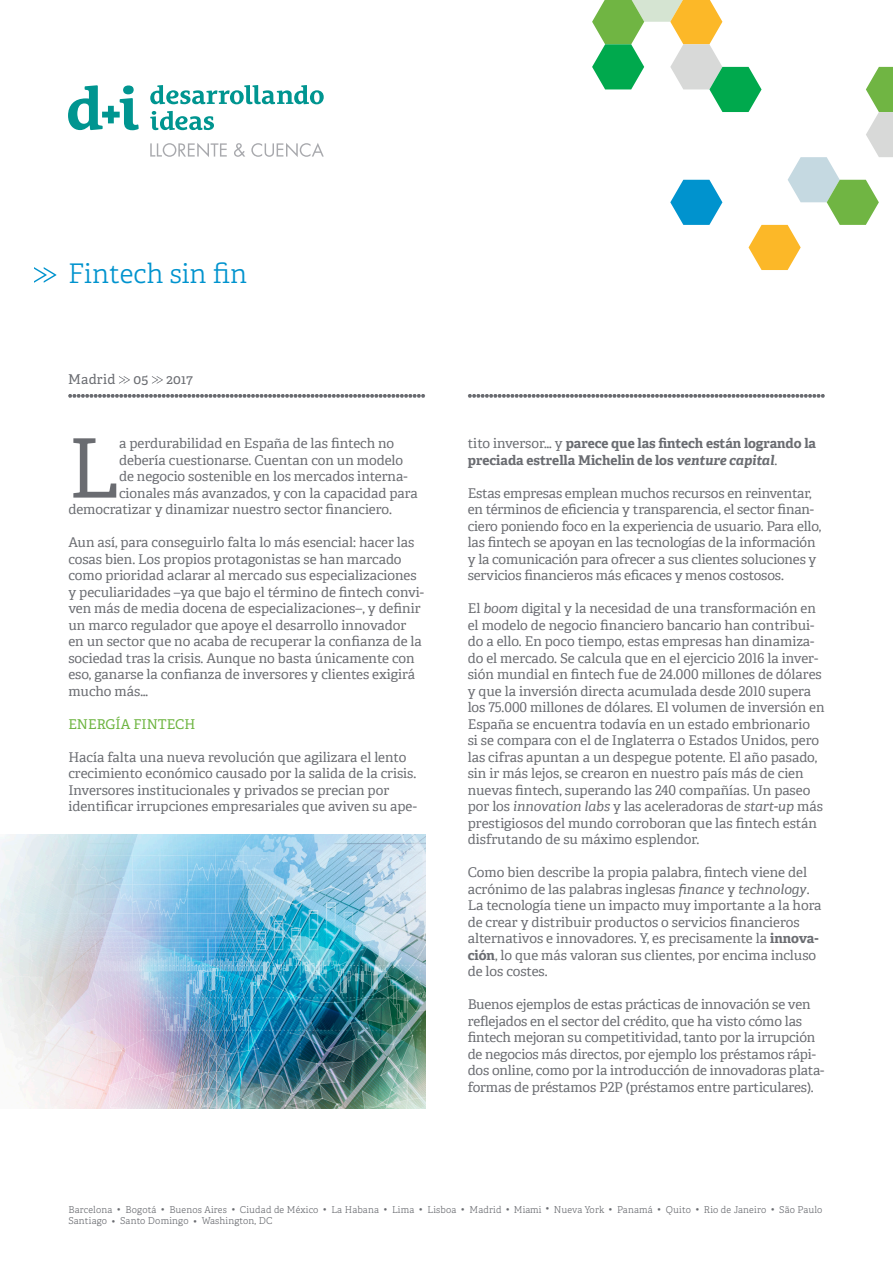
<style>
.page{position:relative;width:893px;height:1263px;background:#fff}
.page>*{position:absolute;margin:0;border:0;box-sizing:border-box;transform-origin:0 0}
.Texto_de_corrido___C{font:81.9px "Adelle";color:#6a6c71}
.Título_del_artículo{font:300 27px "Adelle";color:#0093ce}
.texto_corrido{font:13.5px/16.5px "Adelle";letter-spacing:-.005em;color:#6a6c71}
.Texto_de_corrido___C-2{font:13.5px "Adelle";color:#6a6c71}
.texto_corrido-2{font:700 13.5px/16.5px "Adelle";letter-spacing:-.005em;color:#6a6c71}
.Subtítulo{font:13.5px "Adelle";color:#6cb43f}
.Ciudad_y_fecha{font:13.5px "Adelle";letter-spacing:.02em;color:#6a6c71}
.t1{font:300 9.45px/11.4px "Adelle";letter-spacing:.02em;color:#6a6c71}
.s1{font-weight:400}
.s2{font-style:italic}
.s3{font-weight:700}
</style>
<div class="page">
<img style="left:0;top:834px;width:425px;height:274px">
<svg style="left:34px;top:267px;width:22px;height:16px"></svg>
<svg style="left:119px;top:376px;width:11px;height:8px"></svg>
<svg style="left:152px;top:376px;width:11px;height:8px"></svg>
<svg style="left:68px;top:394px;width:357px;height:4px"></svg>
<svg style="left:468px;top:394px;width:357px;height:4px"></svg>
<svg style="left:592px;top:0;width:301px;height:270px"></svg>
<svg style="left:68px;top:85px;width:71px;height:45px"></svg>
<svg style="left:150px;top:85px;width:174px;height:19px"></svg>
<svg style="left:150px;top:111px;width:64px;height:19px"></svg>
<svg style="left:150px;top:143px;width:174px;height:14px"></svg>
<p class="Título_del_artículo" style="left:68px;top:254px;width:181px">Fintech sin fin</p>
<p class="Ciudad_y_fecha" style="left:68px;top:369px;width:49px">Madrid</p>
<p class="Ciudad_y_fecha" style="left:134px;top:369px;width:16px">05</p>
<p class="Ciudad_y_fecha" style="left:167px;top:369px;width:28px">2017</p>
<p class="Texto_de_corrido___C" style="left:68px;top:409px;width:52px">L</p>
<p class="Texto_de_corrido___C-2" style="left:119px;top:433px;width:277px">a perdurabilidad en España de las fintech no</p>
<p class="Texto_de_corrido___C-2" style="left:119px;top:450px;width:286px">debería cuestionarse. Cuentan con un modelo</p>
<p class="Texto_de_corrido___C-2" style="left:119px;top:466px;width:290px">de negocio sostenible en los mercados interna-</p>
<p class="Texto_de_corrido___C-2" style="left:119px;top:483px;width:300px">cionales más avanzados, y con la capacidad para</p>
<p class="Texto_de_corrido___C-2" style="left:68px;top:499px;width:325px">democratizar y dinamizar nuestro sector financiero.</p>
<p class="texto_corrido" style="left:68px;top:533px;width:357px">Aun así, para conseguirlo falta lo más esencial: hacer las cosas bien. Los propios protagonistas se han marcado como prioridad aclarar al mercado sus especializaciones y peculiaridades –ya que bajo el término de fintech convi&shy;ven más de media docena de especializaciones–, y definir un marco regulador que apoye el desarrollo innovador en un sector que no acaba de recuperar la confianza de la sociedad tras la crisis. Aunque no basta únicamente con eso, ganarse la confianza de inversores y clientes exigirá mucho más…</p>
<p class="Subtítulo" style="left:68px;top:714px;width:128px">ENERGÍA FINTECH</p>
<p class="texto_corrido" style="left:68px;top:748px;width:350px">Hacía falta una nueva revolución que agilizara el lento crecimiento económico causado por la salida de la crisis.<br>Inversores institucionales y privados se precian por identificar irrupciones empresariales que aviven su ape-</p>
<p class="texto_corrido-2" style="left:468px;top:434px;width:350px"><span class="s1">tito inversor… y</span> parece que las fintech están logrando la preciada estrella Michelin de los <span class="s2">venture capital</span><span class="s1">.</span></p>
<p class="texto_corrido" style="left:468px;top:484px;width:355px">Estas empresas emplean muchos recursos en reinventar, en términos de eficiencia y transparencia, el sector finan&shy;ciero poniendo foco en la experiencia de usuario. Para ello, las fintech se apoyan en las tecnologías de la información y la comunicación para ofrecer a sus clientes soluciones y servicios financieros más eficaces y menos costosos.</p>
<p class="texto_corrido" style="left:468px;top:599px;width:358px">El <span class="s2">boom</span> digital y la necesidad de una transformación en el modelo de negocio financiero bancario han contribui&shy;do a ello. En poco tiempo, estas empresas han dinamiza&shy;do el mercado. Se calcula que en el ejercicio 2016 la inver&shy;sión mundial en fintech fue de 24.000 millones de dólares y que la inversión directa acumulada desde 2010 supera los 75.000 millones de dólares. El volumen de inversión en España se encuentra todavía en un estado embrionario<br>si se compara con el de Inglaterra o Estados Unidos, pero las cifras apuntan a un despegue potente. El año pasado, sin ir más lejos, se crearon en nuestro país más de cien nuevas fintech, superando las 240 compañías. Un paseo por los <span class="s2">innovation labs</span> y las aceleradoras de <span class="s2">start-up</span> más prestigiosos del mundo corroboran que las fintech están disfrutando de su máximo esplendor.</p>
<p class="texto_corrido" style="left:468px;top:863px;width:355px">Como bien describe la propia palabra, fintech viene del acrónimo de las palabras inglesas <span class="s2">finance</span> y <span class="s2">technology</span>.<br>La tecnología tiene un impacto muy importante a la hora de crear y distribuir productos o servicios financieros alternativos e innovadores. Y, es precisamente la <span class="s3">innova&shy;ción</span>, lo que más valoran sus clientes, por encima incluso de los costes.</p>
<p class="texto_corrido" style="left:468px;top:995px;width:358px">Buenos ejemplos de estas prácticas de innovación se ven reflejados en el sector del crédito, que ha visto cómo las fintech mejoran su competitividad, tanto por la irrupción de negocios más directos, por ejemplo los préstamos rápi&shy;dos online, como por la introducción de innovadoras plata&shy;formas de préstamos P2P (préstamos entre particulares).</p>
<p class="t1" style="left:68px;top:1204px;width:755px">Barcelona • Bogotá • Buenos Aires • Ciudad de México • La Habana • Lima • Lisboa • Madrid • Miami • Nueva York • Panamá • Quito • Rio de Janeiro • São Paulo<br>Santiago • Santo Domingo • Washington, DC</p>
</div>
